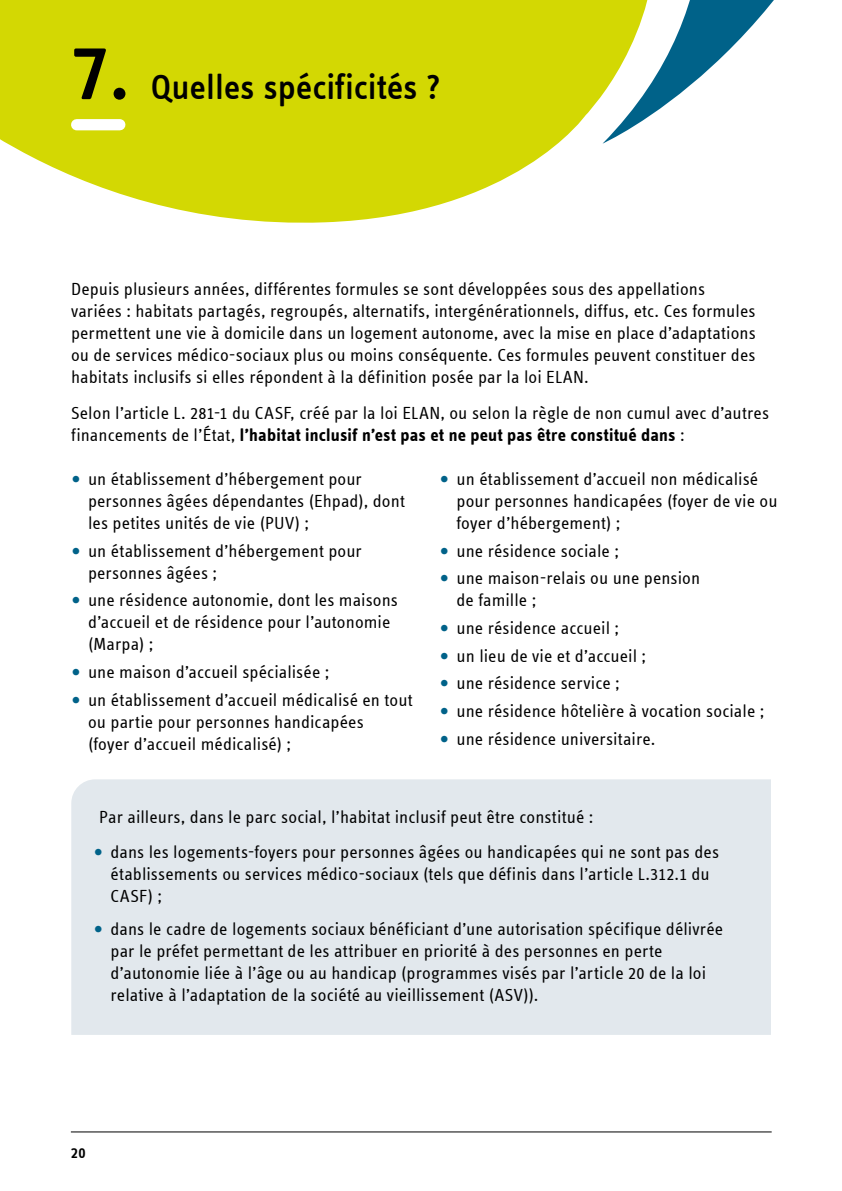
<style>
.page{position:relative;width:842px;height:1191px;background:#fff}
.page>*{position:absolute;margin:0;border:0;box-sizing:border-box;transform-origin:0 0}
.H1_-_Titre_Chapitre{font:500 84px "Info Text Offc";color:#000}
.H1_-_Titre_Chapitre-2{font:500 36px "Info Text Offc";color:#000}
.Texte_courant{font:18px/22px "Info Text Offc";letter-spacing:.005em;color:#000}
.Texte_Encadré{font:18px "Info Text Offc";letter-spacing:.005em;color:#000}
.t1{font:600 16px "Info Text Offc";color:#000}
.s1{font-weight:700}
.s2{font-size:26px;color:#006289}
</style>
<div class="page">
<svg style="left:0;top:0;width:602px;height:223px;background:#d9dd26"></svg>
<svg style="left:602px;top:0;width:172px;height:144px"></svg>
<div style="left:71px;top:779px;width:700px;height:256px;background:#e2e8ed"></div>
<hr style="left:71px;top:1131px;width:701px;height:1px;background:#000">
<div style="left:77px;top:119px;width:43px;height:11px;background:#fff"></div>
<h1 class="H1_-_Titre_Chapitre" style="left:71px;top:25px;width:61px">7.</h1>
<h1 class="H1_-_Titre_Chapitre-2" style="left:151px;top:67px;width:291px">Quelles spécificités ?</h1>
<p class="Texte_courant" style="left:71px;top:278px;width:686px">Depuis plusieurs années, différentes formules se sont développées sous des appellations variées : habitats partagés, regroupés, alternatifs, intergénérationnels, diffus, etc. Ces formules permettent une vie à domicile dans un logement autonome, avec la mise en place d’adaptations ou de services médico-sociaux plus ou moins conséquente. Ces formules peuvent constituer des habitats inclusifs si elles répondent à la définition posée par la loi ELAN.</p>
<p class="Texte_courant" style="left:71px;top:402px;width:700px">Selon l’article L. 281-1 du CASF, créé par la loi ELAN, ou selon la règle de non cumul avec d’autres financements de l’État, <span class="s1">l’habitat inclusif n’est pas et ne peut pas être constitué dans</span> :</p>
<p class="Texte_courant" style="left:88px;top:468px;width:318px;text-indent:-17px"><span class="s2">•</span> un établissement d’hébergement pour personnes âgées dépendantes (Ehpad), dont les petites unités de vie (PUV) ;</p>
<p class="Texte_courant" style="left:88px;top:539px;width:275px;text-indent:-17px"><span class="s2">•</span> un établissement d’hébergement pour personnes âgées ;</p>
<p class="Texte_courant" style="left:88px;top:589px;width:311px;text-indent:-17px"><span class="s2">•</span> une résidence autonomie, dont les maisons d’accueil et de résidence pour l’autonomie (Marpa) ;</p>
<p class="Texte_courant" style="left:71px;top:661px;width:260px"><span class="s2">•</span> une maison d’accueil spécialisée ;</p>
<p class="Texte_courant" style="left:88px;top:688px;width:326px;text-indent:-17px"><span class="s2">•</span> un établissement d’accueil médicalisé en tout ou partie pour personnes handicapées<br>(foyer d’accueil médicalisé) ;</p>
<p class="Texte_courant" style="left:456px;top:468px;width:323px;text-indent:-17px"><span class="s2">•</span> un établissement d’accueil non médicalisé pour personnes handicapées (foyer de vie ou foyer d’hébergement) ;</p>
<p class="Texte_courant" style="left:439px;top:539px;width:181px"><span class="s2">•</span> une résidence sociale ;</p>
<p class="Texte_courant" style="left:456px;top:567px;width:245px;text-indent:-17px"><span class="s2">•</span> une maison-relais ou une pension de famille ;</p>
<p class="Texte_courant" style="left:439px;top:617px;width:181px"><span class="s2">•</span> une résidence accueil ;</p>
<p class="Texte_courant" style="left:439px;top:644px;width:208px"><span class="s2">•</span> un lieu de vie et d’accueil ;</p>
<p class="Texte_courant" style="left:439px;top:672px;width:182px"><span class="s2">•</span> une résidence service ;</p>
<p class="Texte_courant" style="left:439px;top:700px;width:326px"><span class="s2">•</span> une résidence hôtelière à vocation sociale ;</p>
<p class="Texte_courant" style="left:439px;top:727px;width:217px"><span class="s2">•</span> une résidence universitaire.</p>
<p class="Texte_Encadré" style="left:99px;top:807px;width:496px">Par ailleurs, dans le parc social, l’habitat inclusif peut être constitué :</p>
<p class="Texte_courant" style="left:111px;top:841px;width:610px;text-indent:-17px"><span class="s2">•</span> dans les logements-foyers pour personnes âgées ou handicapées qui ne sont pas des établissements ou services médico-sociaux (tels que définis dans l’article L.312.1 du<br>CASF) ;</p>
<p class="Texte_courant" style="left:111px;top:918px;width:614px;text-indent:-17px"><span class="s2">•</span> dans le cadre de logements sociaux bénéficiant d’une autorisation spécifique délivrée par le préfet permettant de les attribuer en priorité à des personnes en perte d’autonomie liée à l’âge ou au handicap (programmes visés par l’article 20 de la loi relative à l’adaptation de la société au vieillissement (ASV)).</p>
<p class="t1" style="left:71px;top:1144px;width:16px">20</p>
</div>
